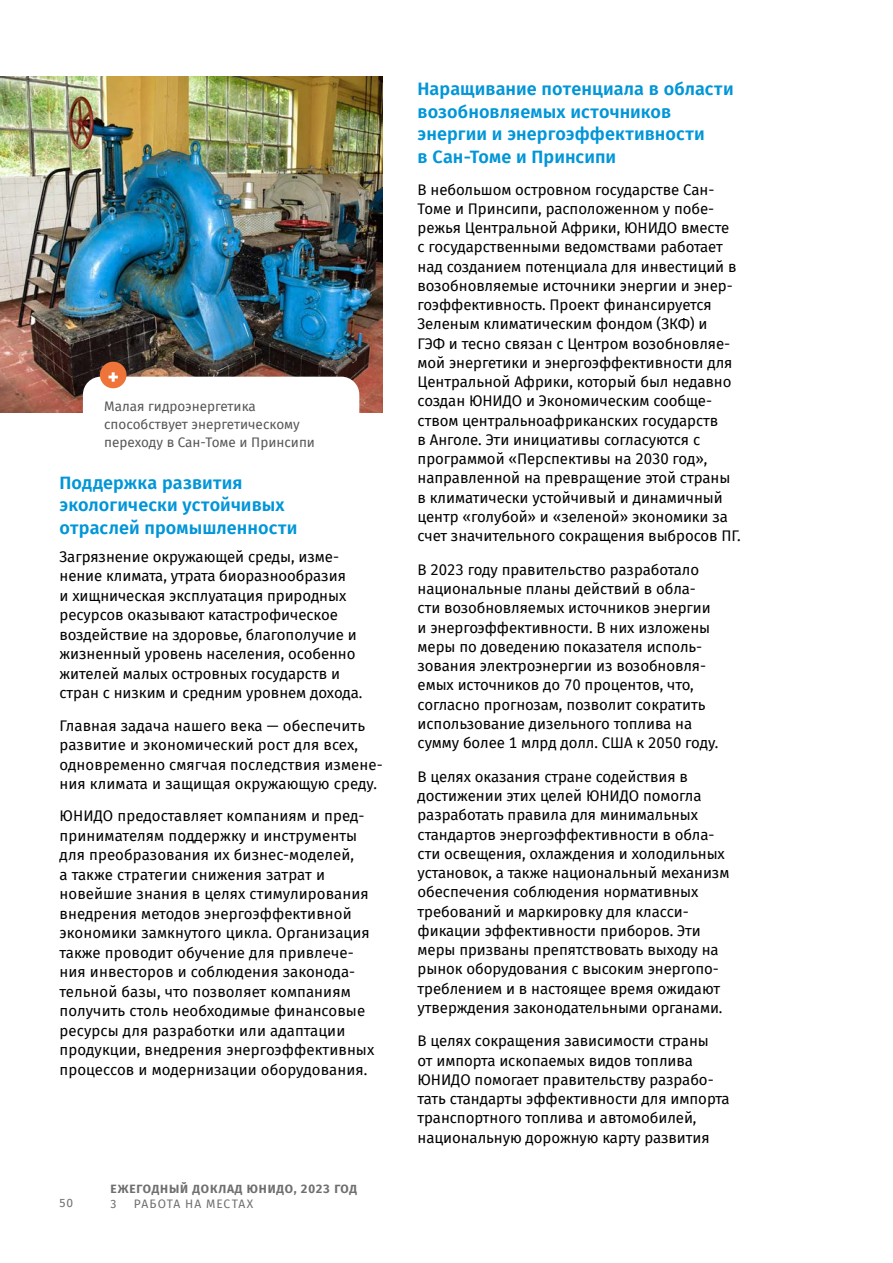
<style>
.page{position:relative;width:893px;height:1263px;background:#fff}
.page>*{position:absolute;margin:0;border:0;box-sizing:border-box;transform-origin:0 0}
.AR_head_C{font:600 18px/22.5px "Fira Sans";letter-spacing:.005em;color:#0096d8}
.AR_body{font:15px/19.2px "Fira Sans";letter-spacing:-.005em;color:#000}
.AR_photo_caption{font:13.5px/18px "Fira Sans";color:#575756}
.t1{font:700 12px "Fira Sans";letter-spacing:.07em;color:#706f6f}
.t2{font:12px "Fira Sans";letter-spacing:.08em;color:#706f6f}
</style>
<div class="page">
<img style="left:0;top:77px;width:383px;height:335px">
<div style="left:83px;top:377px;width:276px;height:93px;background:#fff;border-radius:18px"></div>
<div style="left:100px;top:362px;width:26px;height:26px;background:#ee7439;border-radius:50%"></div>
<svg style="left:109px;top:372px;width:9px;height:10px"></svg>
<p class="AR_photo_caption" style="left:104px;top:396px;width:212px">Малая гидроэнергетика способствует энергетическому переходу в Сан-Томе и Принсипи</p>
<h3 class="AR_head_C" style="left:60px;top:470px;width:239px">Поддержка развития экологически устойчивых отраслей промышленности</h3>
<p class="AR_body" style="left:60px;top:546px;width:305px">Загрязнение окружающей среды, изме&shy;нение климата, утрата биоразнообразия<br>и хищническая эксплуатация природных ресурсов оказывают катастрофическое воздействие на здоровье, благополучие и жизненный уровень населения, особенно жителей малых островных государств и стран с низким и средним уровнем дохода.</p>
<p class="AR_body" style="left:60px;top:715px;width:325px">Главная задача нашего века — обеспечить развитие и экономический рост для всех, одновременно смягчая последствия измене&shy;ния климата и защищая окружающую среду.</p>
<p class="AR_body" style="left:60px;top:806px;width:316px">ЮН ИДО предоставляет компаниям и пред&shy;принимателям поддержку и инструменты для преобразования их бизнес-моделей,<br>а также стратегии снижения затрат и новейшие знания в целях стимулирования внедрения методов энергоэффективной экономики замкнутого цикла. Организация также проводит обучение для привлече&shy;ния инвесторов и соблюдения законода&shy;тельной базы, что позволяет компаниям получить столь необходимые финансовые ресурсы для разработки или адаптации продукции, внедрения энергоэффективных процессов и модернизации оборудования.</p>
<p class="t2" style="left:60px;top:1193px;width:15px">50</p>
<p class="t1" style="left:111px;top:1179px;width:248px">ЕЖЕГОДНЫЙ ДОКЛАД ЮНИДО, 2023 ГОД</p>
<p class="t2" style="left:111px;top:1194px;width:7px">3</p>
<p class="t2" style="left:134px;top:1194px;width:121px">Работа на местах</p>
<h3 class="AR_head_C" style="left:418px;top:77px;width:318px">Наращивание потенциала в области возобновляемых источников энергии и энергоэффективности<br>в Сан-Томе и Принсипи</h3>
<p class="AR_body" style="left:418px;top:179px;width:325px">В небольшом островном государстве Сан-Томе и Принсипи, расположенном у побе&shy;режья Центральной Африки, ЮН ИДО вместе<br>с государственными ведомствами работает над созданием потенциала для инвестиций в возобновляемые источники энергии и энер&shy;гоэффективность. Проект финансируется Зеленым климатическим фондом (ЗКФ) и<br>ГЭФ и тесно связан с Центром возобновляе&shy;мой энергетики и энергоэффективности для Центральной Африки, который был недавно создан ЮН ИДО и Экономическим сообще&shy;ством центральноафриканских государств<br>в Анголе. Эти инициативы согласуются с программой «Перспективы на 2030 год», направленной на превращение этой страны в климатически устойчивый и динамичный центр «голубой» и «зеленой» экономики за счет значительного сокращения выбросов ПГ.</p>
<p class="AR_body" style="left:418px;top:560px;width:302px">В 2023 году правительство разработало национальные планы действий в обла&shy;сти возобновляемых источников энергии и энергоэффективности. В них изложены меры по доведению показателя исполь&shy;зования электроэнергии из возобновля&shy;емых источников до 70 процентов, что, согласно прогнозам, позволит сократить использование дизельного топлива на сумму более 1 млрд долл. США к 2050 году.</p>
<p class="AR_body" style="left:418px;top:766px;width:313px">В целях оказания стране содействия в достижении этих целей ЮН ИДО помогла разработать правила для минимальных стандартов энергоэффективности в обла&shy;сти освещения, охлаждения и холодильных установок, а также национальный механизм обеспечения соблюдения нормативных требований и маркировку для класси&shy;фикации эффективности приборов. Эти меры призваны препятствовать выходу на рынок оборудования с высоким энергопо&shy;треблением и в настоящее время ожидают утверждения законодательными органами.</p>
<p class="AR_body" style="left:418px;top:1031px;width:314px">В целях сокращения зависимости страны<br>от импорта ископаемых видов топлива<br>ЮН ИДО помогает правительству разрабо&shy;тать стандарты эффективности для импорта транспортного топлива и автомобилей, национальную дорожную карту развития</p>
</div>
